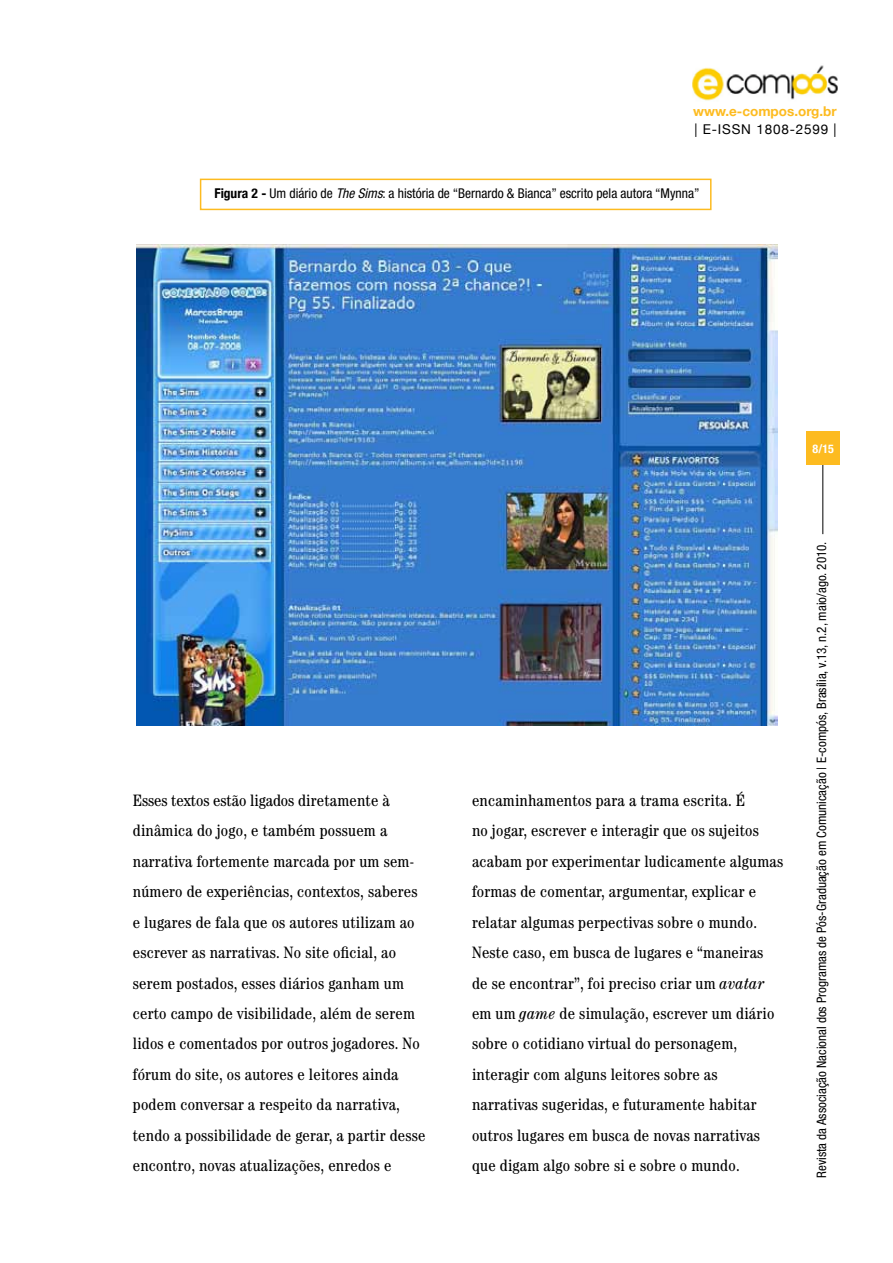
<style>
.page{position:relative;width:893px;height:1263px;background:#fff}
.page>*{position:absolute;margin:0;border:0;box-sizing:border-box;transform-origin:0 0}
.t1{font:condensed 16.5px/30.5px "Century";letter-spacing:.015em;color:#000}
.t2{font:condensed 13.5px "Helvetica Neue LT Std";color:#000}
.t3{font:700 13.5px "Helvetica Neue";color:#fdbb20}
.t4{font:13.5px "Helvetica Neue";letter-spacing:.06em;color:#000}
.t5{font:condensed 13.05px "Helvetica Neue LT Std";color:#000}
.t6{font:700 condensed 12px "Helvetica Neue";color:#fff}
.s1{font-family:"Helvetica Neue";font-weight:700}
.s2{font-style:italic}
</style>
<div class="page">
<hr style="left:822px;top:453px;width:1px;height:81px;background:#000">
<div style="left:806px;top:432px;width:34px;height:33px;background:#fdbb20"></div>
<img style="left:692px;top:65px;width:146px;height:36px">
<img style="left:136px;top:245px;width:642px;height:481px">
<div style="left:200px;top:179px;width:511px;height:31px;border:2px solid #fdbb20"></div>
<p class="t3" style="left:693px;top:103px;width:145px">www.e-compos.org.br</p>
<p class="t4" style="left:694px;top:121px;width:144px">| E-ISSN 1808-2599 |</p>
<p class="t2" style="left:215px;top:186px;width:486px"><span class="s1">Figura 2 -</span> Um diário de <span class="s2">The Sims</span>: a história de “Bernardo &amp; Bianca” escrito pela autora “Mynna”</p>
<p class="t1" style="left:133px;top:785px;width:294px">Esses textos estão ligados diretamente à dinâmica do jogo, e também possuem a narrativa fortemente marcada por um sem&shy;número de experiências, contextos, saberes e lugares de fala que os autores utilizam ao escrever as narrativas. No site oficial, ao serem postados, esses diários ganham um certo campo de visibilidade, além de serem lidos e comentados por outros jogadores. No fórum do site, os autores e leitores ainda podem conversar a respeito da narrativa, tendo a possibilidade de gerar, a partir desse encontro, novas atualizações, enredos e</p>
<p class="t6" style="left:813px;top:441px;width:23px">8/15</p>
<p class="t1" style="left:472px;top:785px;width:313px">encaminhamentos para a trama escrita. É<br>no jogar, escrever e interagir que os sujeitos acabam por experimentar ludicamente algumas formas de comentar, argumentar, explicar e relatar algumas perpectivas sobre o mundo.<br>Neste caso, em busca de lugares e “maneiras<br>de se encontrar”, foi preciso criar um <span class="s2">avatar </span>em um <span class="s2">game</span> de simulação, escrever um diário sobre o cotidiano virtual do personagem, interagir com alguns leitores sobre as narrativas sugeridas, e futuramente habitar outros lugares em busca de novas narrativas que digam algo sobre si e sobre o mundo.</p>
<p class="t5" style="left:814px;top:1178px;width:638px;rotate:-90deg">Revista da Associação Nacional dos Programas de Pós-Graduação em Comunicação | E-compós, Brasília, v.13, n.2, maio/ago. 2010.</p>
</div>
